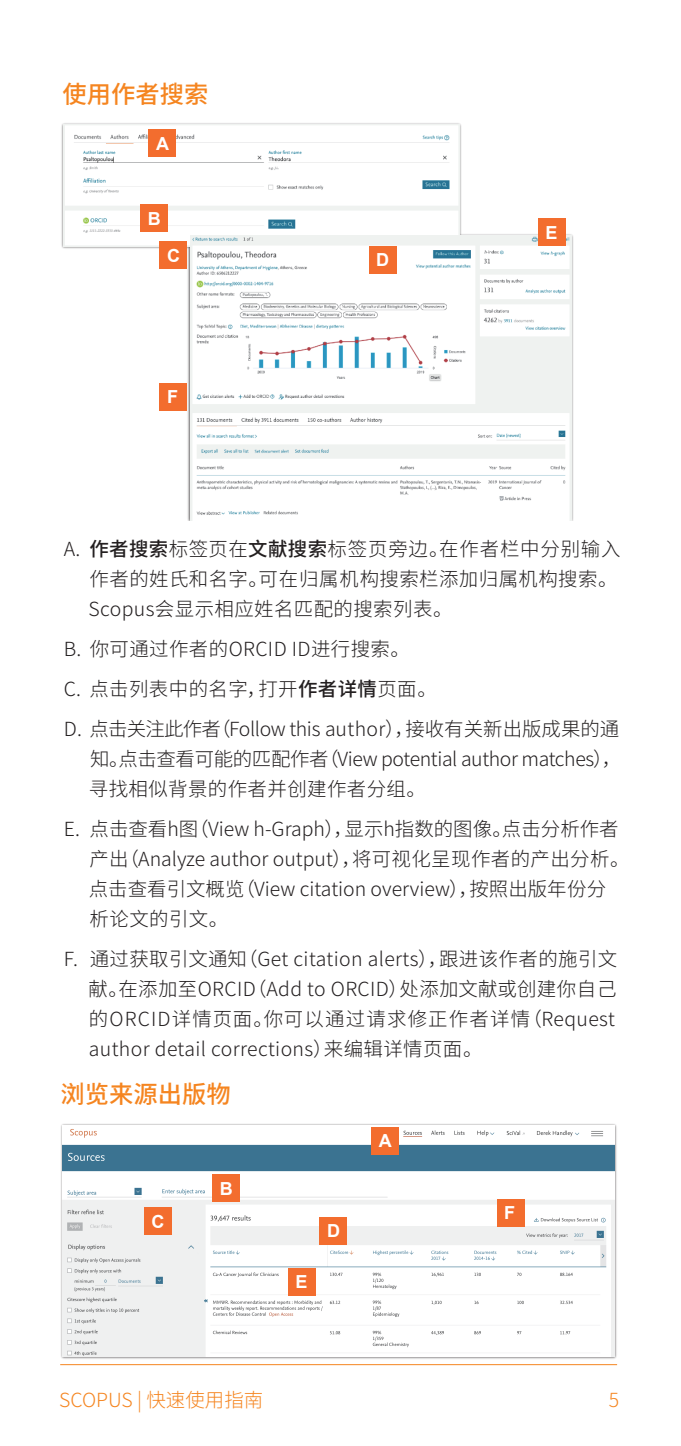
<style>
.page{position:relative;width:681px;height:1446px;background:#fff}
.page>*{position:absolute;margin:0;border:0;box-sizing:border-box;transform-origin:0 0}
.t1{font:500 24.2px "Source Han Sans CN";color:#f58520}
.t2{font:300 19.4px/30px "Source Han Sans CN";letter-spacing:.02em;color:#231f20}
.t3{font:300 19.4px/30px "Source Han Sans CN";color:#231f20}
.t4{font:300 19.4px/30px "Source Han Sans CN";letter-spacing:-.02em;color:#231f20}
.t5{font:300 19.4px "Source Han Sans CN";color:#f58520}
.t6{font:700 18px "Arial";color:#fff}
.s1{font-weight:500}
</style>
<div class="page">
<img style="left:60px;top:1124px;width:558px;height:242px">
<img style="left:63px;top:1125px;width:551px;height:231px">
<img style="left:75px;top:123px;width:499px;height:398px">
<img style="left:190px;top:236px;width:381px;height:284px">
<hr style="left:60px;top:1364px;width:557px;height:1px;background:#f58520">
<div style="left:149px;top:130px;width:27px;height:27px;background:#f36d2e"></div>
<div style="left:140px;top:205px;width:28px;height:27px;background:#f36d2e"></div>
<div style="left:160px;top:242px;width:27px;height:27px;background:#f36d2e"></div>
<div style="left:368px;top:246px;width:28px;height:27px;background:#f36d2e"></div>
<div style="left:538px;top:218px;width:27px;height:28px;background:#f36d2e"></div>
<div style="left:371px;top:1127px;width:28px;height:27px;background:#f36d2e"></div>
<div style="left:212px;top:1174px;width:28px;height:28px;background:#f36d2e"></div>
<div style="left:144px;top:1207px;width:27px;height:28px;background:#f36d2e"></div>
<div style="left:319px;top:1217px;width:28px;height:27px;background:#f36d2e"></div>
<div style="left:288px;top:1268px;width:27px;height:27px;background:#f36d2e"></div>
<div style="left:496px;top:1199px;width:28px;height:27px;background:#f36d2e"></div>
<p class="t1" style="left:62px;top:80px;width:147px">使用作者搜索</p>
<p class="t6" style="left:156px;top:131px;width:14px">A</p>
<p class="t6" style="left:148px;top:206px;width:14px">B</p>
<p class="t6" style="left:167px;top:243px;width:14px">C</p>
<p class="t6" style="left:376px;top:248px;width:14px">D</p>
<p class="t6" style="left:167px;top:385px;width:12px">F</p>
<p class="t6" style="left:545px;top:220px;width:14px">E</p>
<p class="t2" style="left:88px;top:534px;width:533px;text-indent:-25px">A. <span class="s1">作者搜索</span>标签页在<span class="s1">文献搜索</span>标签页旁边。在作者栏中分别输入作者的姓氏和名字。可在归属机构搜索栏添加归属机构搜索。<br>Scopus会显示相应姓名匹配的搜索列表。</p>
<p class="t2" style="left:64px;top:629px;width:557px;line-height:40px">B. 你可通过作者的ORCID ID进行搜索。<br>C. 点击列表中的名字，打开<span class="s1">作者详情</span>页面。<br>D. 点击关注此作者（Follow this author），接收有关新出版成果的通</p>
<p class="t4" style="left:89px;top:745px;width:534px">知。点击查看可能的匹配作者（View potential author matches），寻找相似背景的作者并创建作者分组。</p>
<p class="t3" style="left:89px;top:815px;width:542px;text-indent:-25px">E. 点击查看h图（View h-Graph），显示h指数的图像。点击分析作者产出（Analyze author output），将可视化呈现作者的产出分析。点击查看引文概览（View citation overview），按照出版年份分析论文的引文。</p>
<p class="t2" style="left:88px;top:945px;width:530px;text-indent:-25px">F. 通过获取引文通知（Get citation alerts），跟进该作者的施引文献。在添加至ORCID（Add to ORCID）处添加文献或创建你自己的ORCID详情页面。你可以通过请求修正作者详情（Request author detail corrections）来编辑详情页面。</p>
<p class="t1" style="left:61px;top:1080px;width:172px">浏览来源出版物</p>
<p class="t6" style="left:151px;top:1209px;width:14px">C</p>
<p class="t6" style="left:220px;top:1176px;width:14px">B</p>
<p class="t6" style="left:295px;top:1270px;width:14px">E</p>
<p class="t6" style="left:327px;top:1218px;width:14px">D</p>
<p class="t6" style="left:379px;top:1129px;width:14px">A</p>
<p class="t6" style="left:504px;top:1201px;width:12px">F</p>
<p class="t5" style="left:59px;top:1388px;width:205px">SCOPUS | 快速使用指南</p>
<p class="t5" style="left:608px;top:1388px;width:12px">5</p>
</div>
